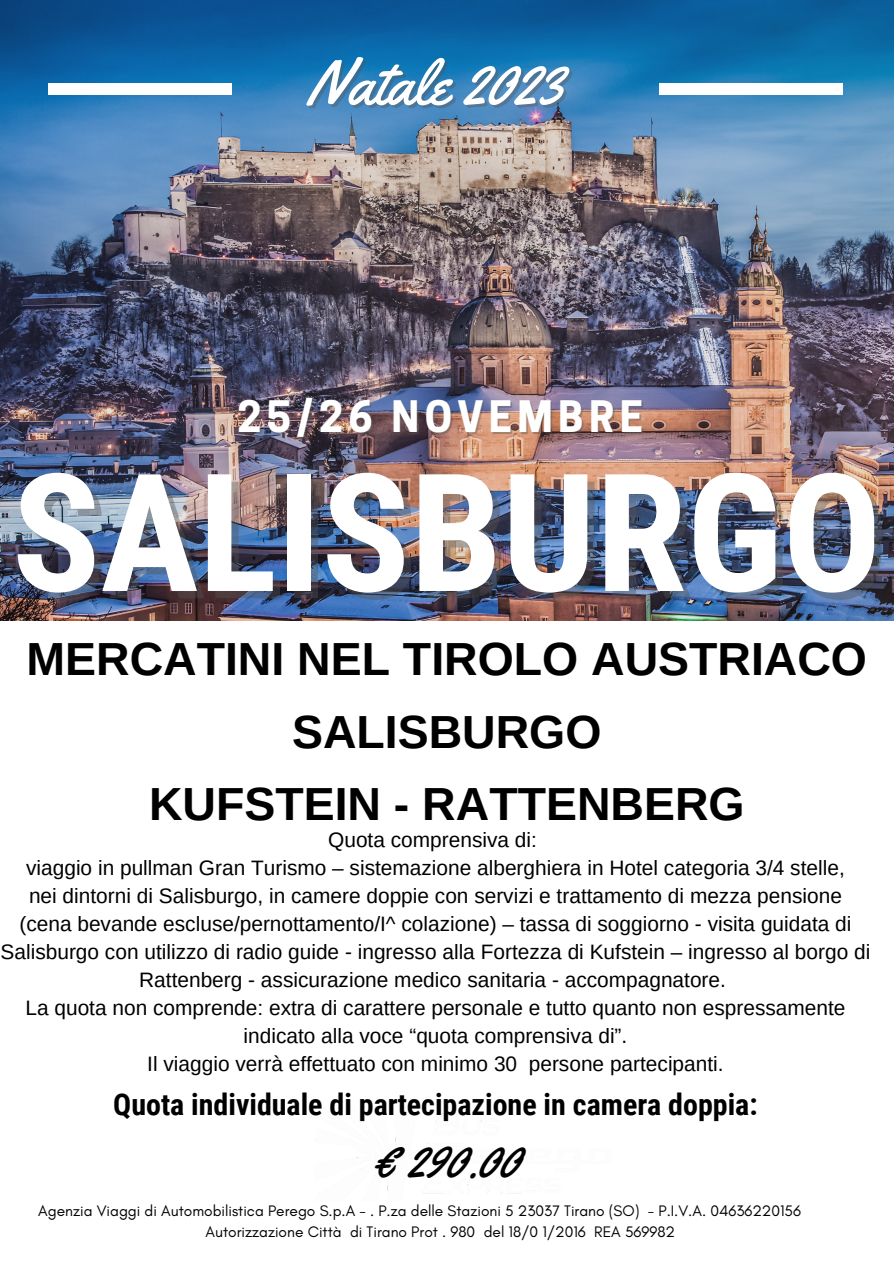
<style>
.page{position:relative;width:894px;height:1264px;background:#fff}
.page>*{position:absolute;margin:0;border:0;box-sizing:border-box;transform-origin:0 0}
.t1{font:700 163.95px "Roboto Condensed";color:#fff}
.t2{font:63.15px "Yellowtail";color:#fff}
.t3{font:49.2px "Yellowtail";color:#000}
.t4{font:700 46.35px "Arimo";color:#000}
.t5{font:700 40.65px "Cooper Hewitt";letter-spacing:.13em;color:#fff}
.t6{font:700 30px "Roboto Condensed";color:#000}
.t7{font:20.85px/27.9px "Arimo";color:#000;text-align:center}
.t8{font:15.45px "Glacial Indifference";color:#000}
</style>
<div class="page">
<img style="left:0;top:0;width:893px;height:620px">
<div style="left:48px;top:83px;width:183px;height:12px;background:#fff"></div>
<div style="left:659px;top:83px;width:183px;height:12px;background:#fff"></div>
<p class="t2" style="left:307px;top:43px;width:257px">Natale 2023</p>
<p class="t5" style="left:237px;top:401px;width:407px">25/26 NOVEMBRE</p>
<p class="t1" style="left:12px;top:439px;width:871px">SALISBURGO</p>
<p class="t4" style="left:27px;top:633px;width:841px">MERCATINI NEL TIROLO AUSTRIACO</p>
<p class="t4" style="left:292px;top:705px;width:311px">SALISBURGO</p>
<p class="t4" style="left:149px;top:777px;width:597px">KUFSTEIN - RATTENBERG</p>
<p class="t7" style="left:328px;top:826px;width:210px">Quota comprensiva di:</p>
<p class="t7" style="left:26px;top:854px;width:820px">viaggio in pullman Gran Turismo – sistemazione alberghiera in Hotel categoria 3/4 stelle,</p>
<p class="t7" style="left:1px;top:882px;width:871px">nei dintorni di Salisburgo, in camere doppie con servizi e trattamento di mezza pensione (cena bevande escluse/pernottamento/I^ colazione) – tassa di soggiorno - visita guidata di Salisburgo con utilizzo di radio guide - ingresso alla Fortezza di Kufstein – ingresso al borgo di Rattenberg - assicurazione medico sanitaria - accompagnatore.</p>
<p class="t7" style="left:25px;top:994px;width:821px">La quota non comprende: extra di carattere personale e tutto quanto non espressamente indicato alla voce “quota comprensiva di”.</p>
<p class="t7" style="left:147px;top:1049px;width:577px">Il viaggio verrà effettuato con minimo 30 persone partecipanti.</p>
<p class="t6" style="left:113px;top:1087px;width:645px">Quota individuale di partecipazione in camera doppia:</p>
<p class="t3" style="left:373px;top:1129px;width:148px">€ 290.00</p>
<p class="t8" style="left:38px;top:1201px;width:764px">Agenzia Viaggi di Automobilistica Perego S.p.A - . P.za delle Stazioni 5 23037 Tirano (SO) - P.I.V.A. 04636220156</p>
<p class="t8" style="left:205px;top:1222px;width:471px">Autorizzazione Città di Tirano Prot . 980 del 18/0 1/2016 REA 569982</p>
</div>
